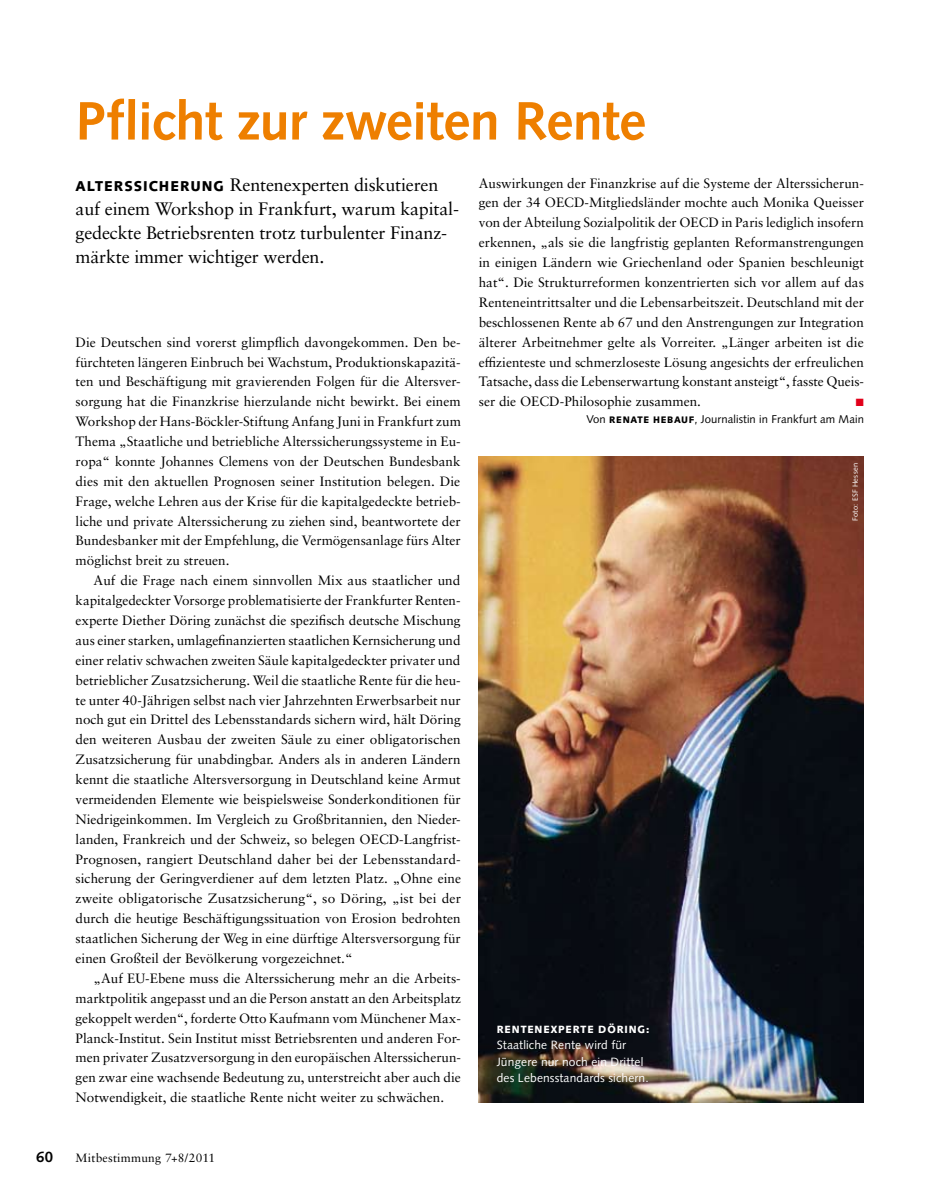
<style>
.page{position:relative;width:936px;height:1191px;background:#fff}
.page>*{position:absolute;margin:0;border:0;box-sizing:border-box;transform-origin:0 0}
.t1{font:700 54px "Syntax LT Pro";letter-spacing:-.015em;color:#ee7f00}
.t2{font:18px/24px "Sabon LT Pro";letter-spacing:-.01em;color:#000}
.t3{font:700 15px "Syntax LT Pro";color:#000}
.t4{font:900 14.25px "Syntax LT Pro";color:#000}
.t5{font:13.5px/19.8px "Sabon LT Pro";color:#000;text-align:justify}
.t6{font:12px/16.5px "Syntax LT Pro";letter-spacing:.01em;color:#fff}
.t7{font:12px "Sabon LT Pro";letter-spacing:.02em;color:#000}
.t8{font:11.25px "Syntax LT Pro";letter-spacing:.01em;color:#000}
.t9{font:900 10.5px "Syntax LT Pro";letter-spacing:.085em;color:#fff}
.t10{font:10.5px "Zapf Dingbats Std";color:#e2001a}
.t11{font:900 9.45px "Syntax LT Pro";color:#000}
.t12{font:7.5px "Syntax LT Pro";letter-spacing:.04em;color:#fff}
.s1{font-family:"Syntax LT Pro";font-weight:900;font-size:14.25px}
.s2{font-weight:400;font-size:11.25px}
</style>
<div class="page">
<img style="left:478px;top:456px;width:385px;height:646px">
<h1 class="t1" style="left:76px;top:89px;width:572px">Pflicht zur zweiten Rente</h1>
<h2 class="t2" style="left:76px;top:172px;width:385px;text-indent:138px"><span class="s1">G</span> Rentenexperten diskutieren auf einem Workshop in Frankfurt, warum kapital&shy;gedeckte Betriebsrenten trotz turbulenter Finanz&shy;märkte immer wichtiger werden.</h2>
<p class="t4" style="left:76px;top:177px;width:11px">ALTER</p>
<p class="t4" style="left:124px;top:177px;width:46px">SSICHERUN</p>
<p class="t5" style="left:76px;top:332px;width:387px">Die Deutschen sind vorerst glimpflich davongekommen. Den be&shy;fürchteten längeren Einbruch bei Wachstum, Produktionskapazitä&shy;ten und Beschäftigung mit gravierenden Folgen für die Altersver&shy;sorgung hat die Finanzkrise hierzulande nicht bewirkt. Bei einem Workshop der Hans-Böckler-Stiftung Anfang Juni in Frankfurt zum Thema „Staatliche und betriebliche Alterssicherungssysteme in Eu&shy;ropa“ konnte Johannes Clemens von der Deutschen Bundesbank dies mit den aktuellen Prognosen seiner Institution belegen. Die Frage, welche Lehren aus der Krise für die kapitalgedeckte betrieb&shy;liche und private Alterssicherung zu ziehen sind, beantwortete der Bundesbanker mit der Empfehlung, die Vermögensanlage fürs Alter möglichst breit zu streuen.</p>
<p class="t5" style="left:76px;top:570px;width:387px;text-indent:18px">Auf die Frage nach einem sinnvollen Mix aus staatlicher und kapitalgedeckter Vorsorge problematisierte der Frankfurter Renten&shy;experte Diether Döring zunächst die spezifisch deutsche Mischung aus einer starken, umlagefinanzierten staatlichen Kernsicherung und einer relativ schwachen zweiten Säule kapitalgedeckter privater und betrieblicher Zusatzsicherung. Weil die staatliche Rente für die heu&shy;te unter 40-Jährigen selbst nach vier Jahrzehnten Erwerbsarbeit nur noch gut ein Drittel des Lebensstandards sichern wird, hält Döring den weiteren Ausbau der zweiten Säule zu einer obligatorischen Zusatzsicherung für unabdingbar. Anders als in anderen Ländern kennt die staatliche Altersversorgung in Deutschland keine Armut vermeidenden Elemente wie beispielsweise Sonderkonditionen für Niedrigeinkommen. Im Vergleich zu Großbritannien, den Nieder&shy;landen, Frankreich und der Schweiz, so belegen OECD-Langfrist-Prognosen, rangiert Deutschland daher bei der Lebensstandard&shy;sicherung der Geringverdiener auf dem letzten Platz. „Ohne eine zweite obligatorische Zusatzsicherung“, so Döring, „ist bei der durch die heutige Beschäftigungssituation von Erosion bedrohten staatlichen Sicherung der Weg in eine dürftige Altersversorgung für einen Großteil der Bevölkerung vorgezeichnet.“</p>
<p class="t5" style="left:76px;top:967px;width:387px;text-indent:18px">„Auf EU-Ebene muss die Alterssicherung mehr an die Arbeits&shy;marktpolitik angepasst und an die Person anstatt an den Arbeitsplatz gekoppelt werden“, forderte Otto Kaufmann vom Münchener Max-Planck-Institut. Sein Institut misst Betriebsrenten und anderen For&shy;men privater Zusatzversorgung in den europäischen Alterssicherun&shy;gen zwar eine wachsende Bedeutung zu, unterstreicht aber auch die Notwendigkeit, die staatliche Rente nicht weiter zu schwächen.</p>
<p class="t5" style="left:479px;top:173px;width:387px">Auswirkungen der Finanzkrise auf die Systeme der Alterssicherun&shy;gen der 34 OECD-Mitgliedsländer mochte auch Monika Queisser von der Abteilung Sozialpolitik der OECD in Paris lediglich insofern erkennen, „als sie die langfristig geplanten Reformanstrengungen in einigen Ländern wie Griechenland oder Spanien beschleunigt hat“. Die Strukturreformen konzentrierten sich vor allem auf das Renteneintrittsalter und die Lebensarbeitszeit. Deutschland mit der beschlossenen Rente ab 67 und den Anstrengungen zur Integration älterer Arbeitnehmer gelte als Vorreiter. „Länger arbeiten ist die effizienteste und schmerzloseste Lösung angesichts der erfreulichen Tatsache, dass die Lebenserwartung konstant ansteigt“, fasste Queis&shy;ser die OECD-Philosophie zusammen.</p>
<p class="t10" style="left:855px;top:398px;width:9px">■</p>
<p class="t11" style="left:586px;top:414px;width:31px"><span class="s2">Von</span> RENATE</p>
<p class="t11" style="left:653px;top:414px;width:8px">HEBAUF</p>
<p class="t8" style="left:694px;top:412px;width:171px">, Journalistin in Frankfurt am Main</p>
<p class="t9" style="left:497px;top:1022px;width:154px">RENTENEXPERTE DÖRING :</p>
<p class="t6" style="left:496px;top:1037px;width:153px">Staatliche Rente wird für<br>Jüngere nur noch ein Drittel des Lebensstandards sichern.</p>
<p class="t12" style="left:850px;top:521px;width:60px;rotate:-90deg">Foto: ESF Hessen</p>
<p class="t3" style="left:36px;top:1147px;width:19px">60</p>
<p class="t7" style="left:76px;top:1150px;width:141px">Mitbestimmung 7+8/2011</p>
</div>
